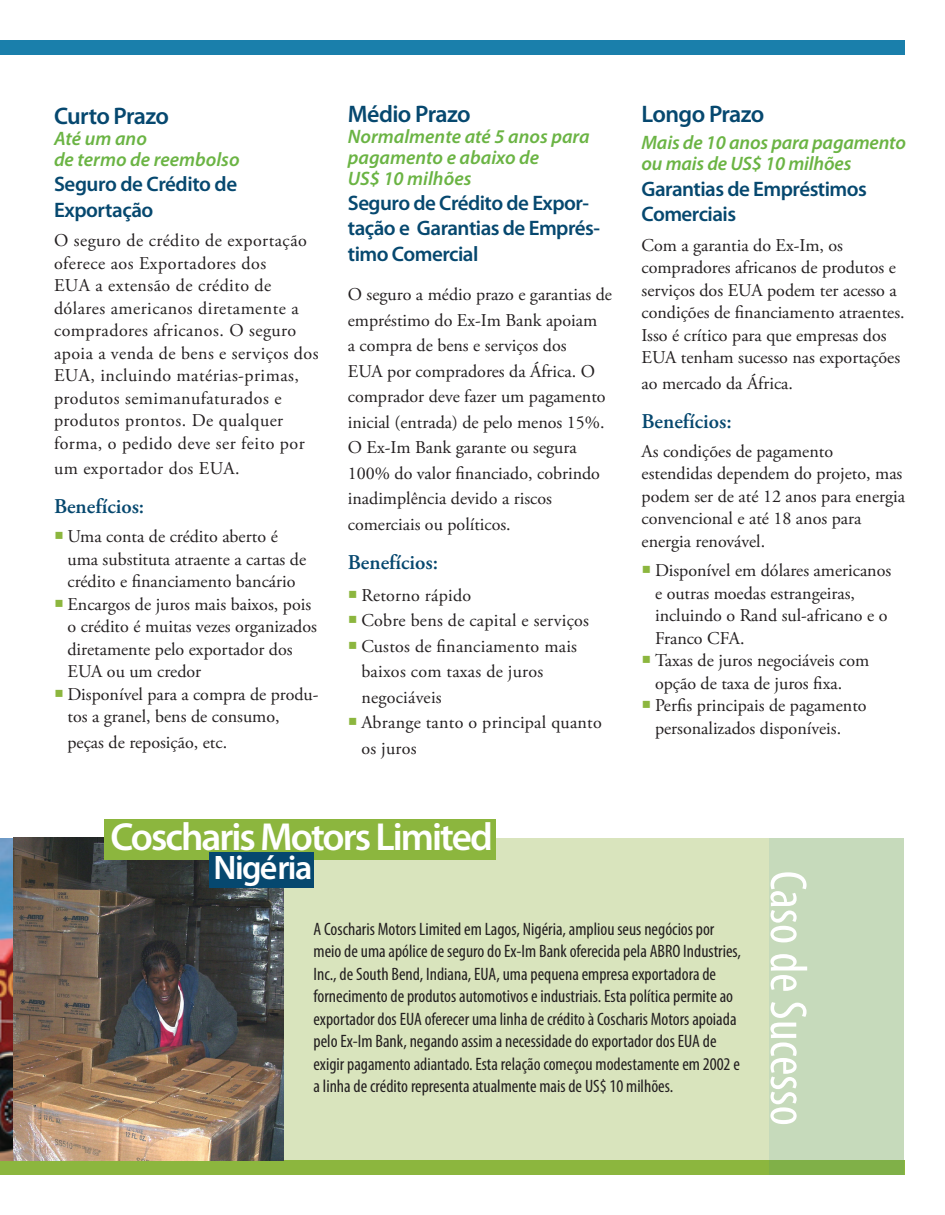
<style>
.page{position:relative;width:945px;height:1215px;background:#fff}
.page>*{position:absolute;margin:0;border:0;box-sizing:border-box;transform-origin:0 0}
.t1{font:condensed 52.5px "Myriad Pro";color:#fff}
.t2{font:600 39.3px "Myriad Pro";letter-spacing:-.05em;color:#fff}
.t3{font:600 34.2px "Myriad Pro";letter-spacing:-.05em;color:#fff}
.t4{font:600 24px "Myriad Pro";letter-spacing:-.03em;color:#06486f}
.t5{font:600 21px/25.5px "Myriad Pro";letter-spacing:-.025em;color:#06486f}
.t6{font:600 21px "Adobe Garamond Pro";color:#06486f}
.t7{font:italic 600 19.5px/21px "Myriad Pro";color:#6bb444}
.t8{font:18px/22.5px "Adobe Garamond Pro";color:#231f20}
.SS__Text{font:condensed 18px/22.5px "Myriad Pro";color:#231f20}
.t9{font:18px/22.5px "Adobe Garamond Pro";letter-spacing:.025em;color:#231f20}
</style>
<div class="page">
<div style="left:0;top:838px;width:904px;height:322px;background:#d9e4bd"></div>
<div style="left:0;top:1160px;width:904px;height:14px;background:#8cb63e"></div>
<div style="left:0;top:40px;width:904px;height:15px;background:#1a7fab"></div>
<div style="left:770px;top:838px;width:134px;height:336px;background:#c6dabb"></div>
<img style="left:0;top:838px;width:284px;height:322px">
<div style="left:105px;top:819px;width:391px;height:41px;background:#8cb63e"></div>
<div style="left:209px;top:852px;width:104px;height:36px;background:#06486f"></div>
<h3 class="t4" style="left:54px;top:101px;width:117px">Curto Prazo</h3>
<p class="t7" style="left:54px;top:127px;width:187px">Até um ano<br>de termo de reembolso</p>
<p class="t5" style="left:54px;top:171px;width:185px">Seguro de Crédito de<br>Exportação</p>
<p class="t9" style="left:54px;top:230px;width:266px">O seguro de crédito de exportação oferece aos Exportadores dos<br>EUA a extensão de crédito de dólares americanos diretamente a compradores africanos. O seguro apoia a venda de bens e serviços dos<br>EUA, incluindo matérias-primas, produtos semimanufaturados e produtos prontos. De qualquer forma, o pedido deve ser feito por</p>
<p class="t9" style="left:54px;top:458px;width:187px">um exportador dos EUA.</p>
<p class="t6" style="left:54px;top:494px;width:92px">Benefícios:</p>
<p class="t8" style="left:68px;top:526px;width:253px">Uma conta de crédito aberto é<br>uma substituta atraente a cartas de crédito e financiamento bancário<br>Encargos de juros mais baixos, pois o crédito é muitas vezes organizados diretamente pelo exportador dos<br>EUA ou um credor<br>Disponível para a compra de produ&shy;tos a granel, bens de consumo,</p>
<p class="t8" style="left:68px;top:732px;width:161px">peças de reposição, etc.</p>
<h3 class="t4" style="left:348px;top:98px;width:124px">Médio Prazo</h3>
<p class="t7" style="left:348px;top:125px;width:243px">Normalmente até 5 anos para pagamento e abaixo de<br>US$ 10 milhões</p>
<p class="t5" style="left:348px;top:190px;width:254px">Seguro de Crédito de Expor&shy;tação e Garantias de Emprés&shy;timo Comercial</p>
<p class="t8" style="left:348px;top:282px;width:266px;line-height:25.5px">O seguro a médio prazo e garantias de empréstimo do Ex-Im Bank apoiam<br>a compra de bens e serviços dos<br>EUA por compradores da África. O comprador deve fazer um pagamento inicial (entrada) de pelo menos 15%.<br>O Ex-Im Bank garante ou segura<br>100% do valor financiado, cobrindo inadimplência devido a riscos comerciais ou políticos.</p>
<p class="t6" style="left:348px;top:550px;width:92px">Benefícios:</p>
<p class="t8" style="left:361px;top:583px;width:242px;line-height:25.5px">Retorno rápido<br>Cobre bens de capital e serviços<br>Custos de financiamento mais baixos com taxas de juros negociáveis<br>Abrange tanto o principal quanto os juros</p>
<p class="t2" style="left:110px;top:812px;width:384px">Coscharis Motors Limited</p>
<h3 class="t4" style="left:642px;top:98px;width:124px">Longo Prazo</h3>
<p class="t7" style="left:642px;top:132px;width:266px">Mais de 10 anos para pagamento ou mais de US$ 10 milhões</p>
<p class="t5" style="left:642px;top:176px;width:227px">Garantias de Empréstimos<br>Comerciais</p>
<p class="t8" style="left:642px;top:234px;width:265px">Com a garantia do Ex-Im, os compradores africanos de produtos e serviços dos EUA podem ter acesso a condições de financiamento atraentes.<br>Isso é crítico para que empresas dos EUA tenham sucesso nas exportações</p>
<p class="t8" style="left:642px;top:372px;width:153px">ao mercado da África.</p>
<p class="t6" style="left:642px;top:409px;width:92px">Benefícios:</p>
<p class="t8" style="left:642px;top:441px;width:265px">As condições de pagamento estendidas dependem do projeto, mas podem ser de até 12 anos para energia convencional e até 18 anos para energia renovável.</p>
<p class="t8" style="left:655px;top:560px;width:238px">Disponível em dólares americanos e outras moedas estrangeiras, incluindo o Rand sul-africano e o<br>Franco CFA.<br>Taxas de juros negociáveis com opção de taxa de juros fixa.<br>Perfis principais de pagamento personalizados disponíveis.</p>
<p class="t3" style="left:213px;top:846px;width:100px">Nigéria</p>
<p class="SS__Text" style="left:314px;top:917px;width:429px">A Coscharis Motors Limited em Lagos, Nigéria, ampliou seus negócios por meio de uma apólice de seguro do Ex-Im Bank oferecida pela ABRO Industries, Inc., de South Bend, Indiana, EUA, uma pequena empresa exportadora de fornecimento de produtos automotivos e industriais. Esta política permite ao exportador dos EUA oferecer uma linha de crédito à Coscharis Motors apoiada pelo Ex-Im Bank, negando assim a necessidade do exportador dos EUA de exigir pagamento adiantado. Esta relação começou modestamente em 2002 e a linha de crédito representa atualmente mais de US$ 10 milhões.</p>
<h1 class="t1" style="left:820px;top:871px;width:257px;rotate:90deg">Caso de Sucesso</h1>
</div>
